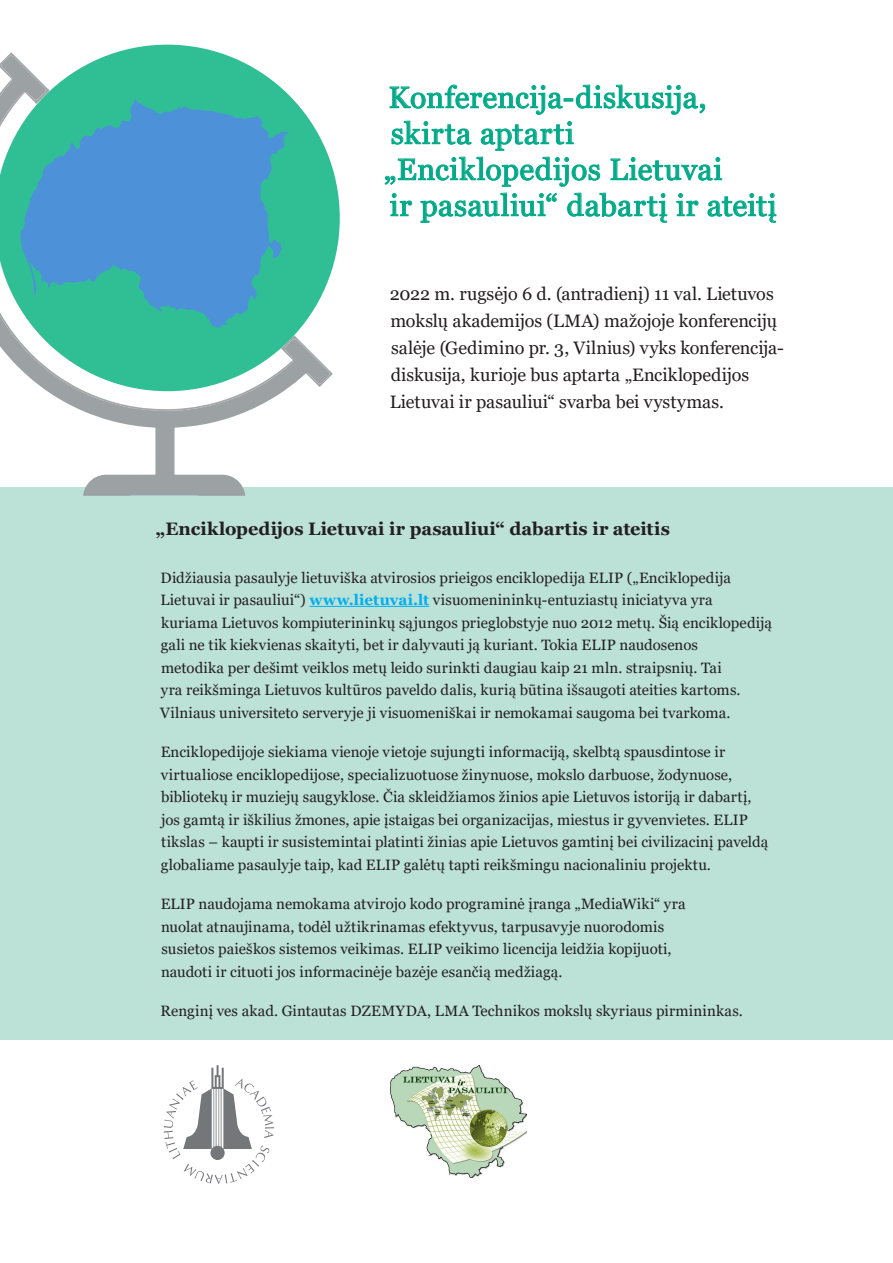
<style>
.page{position:relative;width:893px;height:1263px;background:#fff}
.page>*{position:absolute;margin:0;border:0;box-sizing:border-box;transform-origin:0 0}
.t1{font:30px/36px "Georgia";letter-spacing:.02em;color:#0a8}
.t2{font:18px/27px "Georgia";letter-spacing:-.005em;color:#231f20}
.t3{font:700 18px "Georgia";letter-spacing:.005em;color:#231f20}
.t4{font:15px/22.5px "Georgia";letter-spacing:.005em;color:#231f20}
.s1{font-weight:700;color:#00aeef}
</style>
<div class="page">
<div style="left:0;top:487px;width:893px;height:553px;background:#bce1d7"></div>
<hr style="left:310px;top:606px;width:119px;height:1px;background:#00aeef">
<img style="left:390px;top:1066px;width:137px;height:112px">
<svg style="left:164px;top:1065px;width:110px;height:119px"></svg>
<svg style="left:83px;top:411px;width:164px;height:85px"></svg>
<svg style="left:130px;top:495px;width:69px;height:1px"></svg>
<svg style="left:47px;top:391px;width:237px;height:20px"></svg>
<svg style="left:0;top:45px;width:340px;height:346px;fill:#30bf94"></svg>
<svg style="left:20px;top:99px;width:268px;height:229px;background:#44a1c1"></svg>
<svg style="left:384px;top:84px;width:393px;height:139px"></svg>
<p class="t1" style="left:384px;top:80px;width:394px">Konferencija-diskusija, skirta aptarti „Enciklopedijos Lietuvai<br>ir pasauliui“ dabartį ir ateitį</p>
<p class="t2" style="left:390px;top:280px;width:396px">2022 m. rugsėjo 6 d. (antradienį) 11 val. Lietuvos mokslų akademijos (LMA) mažojoje konferencijų salėje (Gedimino pr. 3, Vilnius) vyks konferencija&shy;diskusija, kurioje bus aptarta „Enciklopedijos Lietuvai ir pasauliui“ svarba bei vystymas.</p>
<p class="t3" style="left:156px;top:517px;width:515px">„Enciklopedijos Lietuvai ir pasauliui“ dabartis ir ateitis</p>
<p class="t4" style="left:160px;top:566px;width:613px">Didžiausia pasaulyje lietuviška atvirosios prieigos enciklopedija ELIP („Enciklopedija Lietuvai ir pasauliui“) <span class="s1">www.lietuvai.lt</span> visuomenininkų-entuziastų iniciatyva yra kuriama Lietuvos kompiuterininkų sąjungos prieglobstyje nuo 2012 metų. Šią enciklopediją gali ne tik kiekvienas skaityti, bet ir dalyvauti ją kuriant. Tokia ELIP naudosenos<br>metodika per dešimt veiklos metų leido surinkti daugiau kaip 21 mln. straipsnių. Tai<br>yra reikšminga Lietuvos kultūros paveldo dalis, kurią būtina išsaugoti ateities kartoms.<br>Vilniaus universiteto serveryje ji visuomeniškai ir nemokamai saugoma bei tvarkoma.</p>
<p class="t4" style="left:161px;top:741px;width:609px">Enciklopedijoje siekiama vienoje vietoje sujungti informaciją, skelbtą spausdintose ir virtualiose enciklopedijose, specializuotuose žinynuose, mokslo darbuose, žodynuose, bibliotekų ir muziejų saugyklose. Čia skleidžiamos žinios apie Lietuvos istoriją ir dabartį, jos gamtą ir iškilius žmones, apie įstaigas bei organizacijas, miestus ir gyvenvietes. ELIP tikslas – kaupti ir susistemintai platinti žinias apie Lietuvos gamtinį bei civilizacinį paveldą globaliame pasaulyje taip, kad ELIP galėtų tapti reikšmingu nacionaliniu projektu.</p>
<p class="t4" style="left:161px;top:893px;width:526px">ELIP naudojama nemokama atvirojo kodo programinė įranga „MediaWiki“ yra nuolat atnaujinama, todėl užtikrinamas efektyvus, tarpusavyje nuorodomis susietos paieškos sistemos veikimas. ELIP veikimo licencija leidžia kopijuoti, naudoti ir cituoti jos informacinėje bazėje esančią medžiagą.</p>
<p class="t4" style="left:161px;top:1000px;width:584px">Renginį ves akad. Gintautas DZEMYDA, LMA Technikos mokslų skyriaus pirmininkas.</p>
</div>
